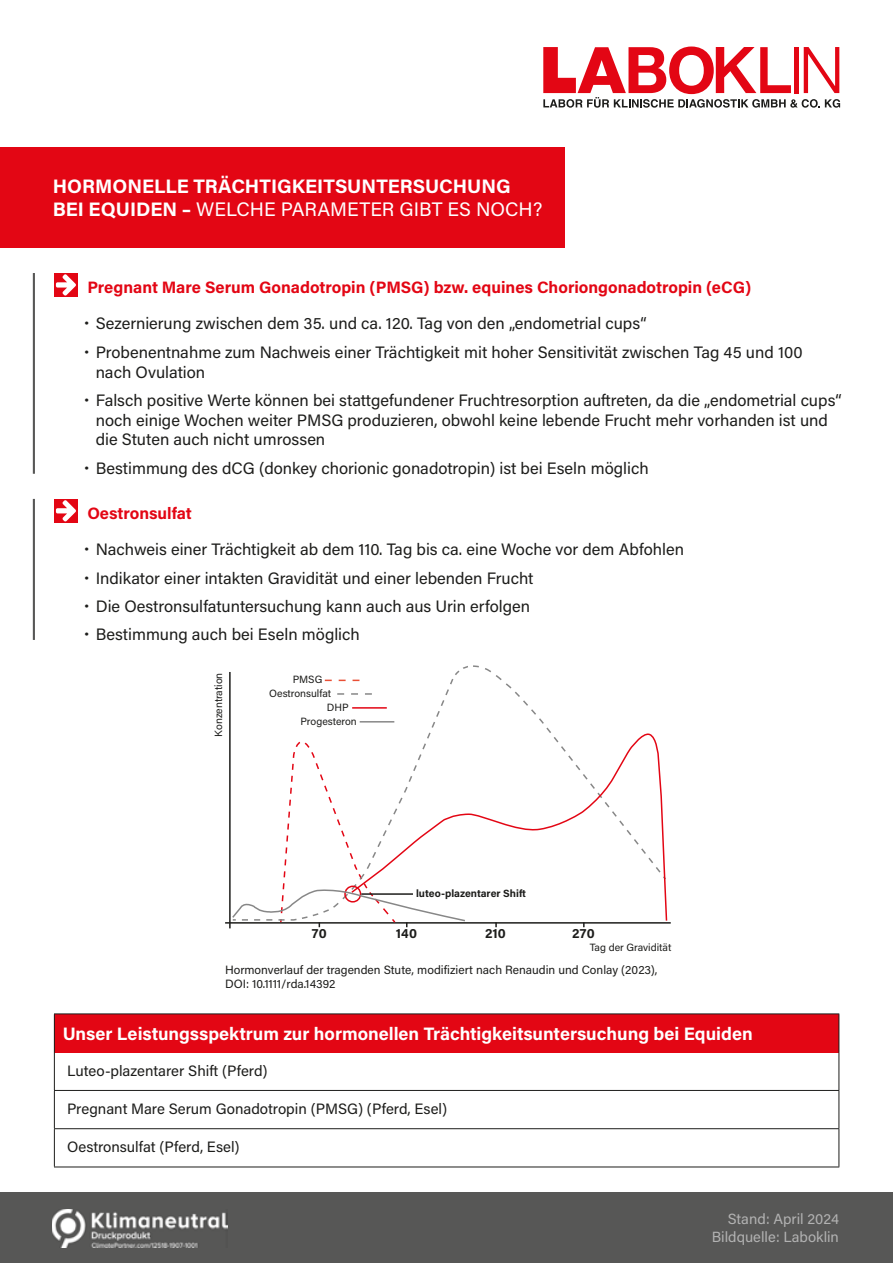
<style>
.page{position:relative;width:893px;height:1263px;background:#fff}
.page>*{position:absolute;margin:0;border:0;box-sizing:border-box;transform-origin:0 0}
.t1{font:700 19.5px/23.4px "Acumin Pro";color:#fff}
.t2{font:700 18px "Acumin Pro";color:#fff}
.t3{font:16.5px/28.3px "Acumin Pro";color:#1d1d1b}
.t4{font:700 16.5px "Acumin Pro";color:#e30614}
.t5{font:15px "Acumin Pro";color:#1d1d1b}
.t6{font:14.7px/17.7px "Acumin Pro";color:#b2b2b2;text-align:right}
.t7{font:700 13.5px "Acumin Pro";color:#1d1d1b}
.t8{font:12px/14.4px "Acumin Pro";color:#1d1d1b}
.t9{font:10.5px "Acumin Pro";color:#1d1d1b}
.t10{font:700 10.5px "Acumin Pro";color:#1d1d1b}
.s1{font-weight:400}
</style>
<div class="page">
<svg style="left:543px;top:47px;width:297px;height:61px"></svg>
<div style="left:0;top:1192px;width:893px;height:71px;background:#575756"></div>
<img style="left:52px;top:1209px;width:175px;height:38px">
<div style="left:0;top:147px;width:564px;height:101px;background:#e30614"></div>
<div style="left:54px;top:499px;width:24px;height:24px;background:#e30614"></div>
<svg style="left:56px;top:500px;width:20px;height:21px"></svg>
<hr style="left:33px;top:499px;width:2px;height:141px;background:#575756">
<div style="left:54px;top:1014px;width:785px;height:38px;background:#e30614"></div>
<hr style="left:54px;top:1052px;width:1px;height:38px;background:#1d1d1b">
<hr style="left:54px;top:1090px;width:785px;height:1px;background:#1d1d1b">
<hr style="left:54px;top:1091px;width:1px;height:37px;background:#1d1d1b">
<hr style="left:54px;top:1128px;width:785px;height:1px;background:#1d1d1b">
<hr style="left:54px;top:1129px;width:1px;height:37px;background:#1d1d1b">
<hr style="left:54px;top:1166px;width:785px;height:1px;background:#1d1d1b">
<hr style="left:838px;top:1052px;width:1px;height:38px;background:#1d1d1b">
<hr style="left:838px;top:1091px;width:1px;height:37px;background:#1d1d1b">
<hr style="left:838px;top:1129px;width:1px;height:37px;background:#1d1d1b">
<hr style="left:54px;top:1013px;width:785px;height:1px;background:#1d1d1b">
<hr style="left:54px;top:1014px;width:1px;height:38px;background:#1d1d1b">
<hr style="left:838px;top:1014px;width:1px;height:38px;background:#1d1d1b">
<div style="left:54px;top:273px;width:24px;height:24px;background:#e30614"></div>
<svg style="left:56px;top:274px;width:20px;height:22px"></svg>
<hr style="left:33px;top:273px;width:2px;height:201px;background:#575756">
<hr style="left:229px;top:672px;width:2px;height:256px;background:#1d1d1b">
<hr style="left:225px;top:922px;width:446px;height:2px;background:#1d1d1b">
<svg style="left:472px;top:718px;width:196px;height:203px"></svg>
<svg style="left:231px;top:666px;width:241px;height:261px"></svg>
<p class="t1" style="left:53px;top:173px;width:491px">HORMONELLE TRÄCHTIGKEITSUNTERSUCHUNG<br>BEI EQUIDEN – <span class="s1">WELCHE PARAMETER GIBT ES NOCH?</span></p>
<p class="t4" style="left:87px;top:275px;width:665px">Pregnant Mare Serum Gonadotropin (PMSG) bzw. equines Choriongonadotropin (eCG)</p>
<p class="t3" style="left:96px;top:309px;width:708px">Sezernierung zwischen dem 35. und ca. 120. Tag von den „endometrial cups“<br>Probenentnahme zum Nachweis einer Trächtigkeit mit hoher Sensitivität zwischen Tag 45 und 100</p>
<p class="t3" style="left:96px;top:357px;width:748px">nach Ovulation<br>Falsch positive Werte können bei stattgefundener Fruchtresorption auftreten, da die „endometrial cups“</p>
<p class="t3" style="left:96px;top:409px;width:734px;line-height:19.8px">noch einige Wochen weiter PMSG produzieren, obwohl keine lebende Frucht mehr vorhanden ist und die Stuten auch nicht umrossen</p>
<p class="t3" style="left:96px;top:453px;width:554px">Bestimmung des dCG (donkey chorionic gonadotropin) ist bei Eseln möglich</p>
<p class="t4" style="left:87px;top:501px;width:106px">Oestronsulfat</p>
<p class="t3" style="left:96px;top:535px;width:590px">Nachweis einer Trächtigkeit ab dem 110. Tag bis ca. eine Woche vor dem Abfohlen Indikator einer intakten Gravidität und einer lebenden Frucht<br>Die Oestronsulfatuntersuchung kann auch aus Urin erfolgen<br>Bestimmung auch bei Eseln möglich</p>
<p class="t9" style="left:211px;top:737px;width:66px;rotate:-90deg">Konzentration</p>
<p class="t9" style="left:293px;top:672px;width:31px">PMSG</p>
<p class="t9" style="left:269px;top:686px;width:63px">Oestronsulfat</p>
<p class="t9" style="left:327px;top:700px;width:23px">DHP</p>
<p class="t9" style="left:301px;top:714px;width:58px">Progesteron</p>
<p class="t10" style="left:416px;top:886px;width:111px">luteo-plazentarer Shift</p>
<p class="t7" style="left:312px;top:924px;width:16px">70</p>
<p class="t7" style="left:396px;top:924px;width:23px">140</p>
<p class="t7" style="left:485px;top:924px;width:22px">210</p>
<p class="t7" style="left:572px;top:924px;width:24px">270</p>
<p class="t9" style="left:590px;top:940px;width:83px">Tag der Gravidität</p>
<p class="t8" style="left:225px;top:962px;width:434px">Hormonverlauf der tragenden Stute, modifiziert nach Renaudin und Conlay (2023),<br>DOI: 10.1111/rda.14392</p>
<p class="t2" style="left:63px;top:1021px;width:691px">Unser Leistungsspektrum zur hormonellen Trächtigkeitsuntersuchung bei Equiden</p>
<p class="t5" style="left:67px;top:1060px;width:202px">Luteo-plazentarer Shift (Pferd)</p>
<p class="t5" style="left:67px;top:1098px;width:382px">Pregnant Mare Serum Gonadotropin (PMSG) (Pferd, Esel)</p>
<p class="t5" style="left:67px;top:1137px;width:174px">Oestronsulfat (Pferd, Esel)</p>
<p class="t6" style="left:712px;top:1209px;width:129px">Stand: April 2024<br>Bildquelle: Laboklin</p>
</div>
